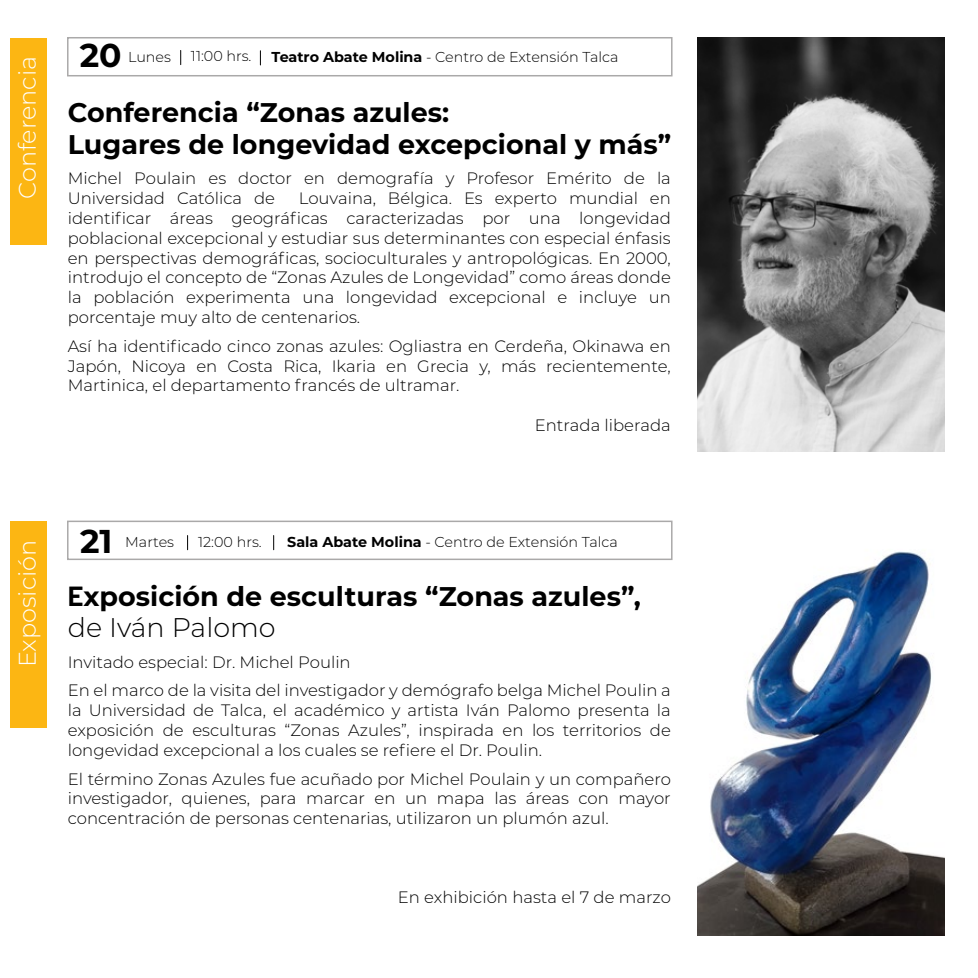
<style>
.page{position:relative;width:978px;height:978px;background:#fff}
.page>*{position:absolute;margin:0;border:0;box-sizing:border-box;transform-origin:0 0}
.t1{font:700 33px "Montserrat";color:#000}
.t2{font:700 27px/31.5px "Montserrat";color:#000}
.t3{font:300 24px "Montserrat";color:#fff}
.t4{font:300 16.5px/19.8px "Montserrat";color:#000;text-align:justify}
.t5{font:300 14.4px "Montserrat";color:#000}
.s1{font-weight:700}
.s2{font-family:"Barlow"}
.s3{font-weight:300}
</style>
<div class="page">
<div style="left:10px;top:38px;width:37px;height:207px;background:#fcb613"></div>
<div style="left:67px;top:37px;width:606px;height:39px;border:2px solid #aaa9a9"></div>
<svg style="left:260px;top:51px;width:1px;height:14px"></svg>
<svg style="left:180px;top:50px;width:1px;height:15px"></svg>
<img style="left:697px;top:38px;width:248px;height:414px">
<div style="left:10px;top:521px;width:37px;height:207px;background:#fcb613"></div>
<div style="left:67px;top:521px;width:606px;height:39px;border:2px solid #aaa9a9"></div>
<svg style="left:273px;top:535px;width:1px;height:15px"></svg>
<svg style="left:187px;top:535px;width:1px;height:15px"></svg>
<img style="left:697px;top:551px;width:248px;height:384px">
<h3 class="t3" style="left:11px;top:199px;width:144px;rotate:-90deg">Conferencia</h3>
<h1 class="t1" style="left:80px;top:32px;width:43px">20</h1>
<p class="t5" style="left:128px;top:47px;width:44px">Lunes</p>
<p class="t5" style="left:191px;top:46px;width:62px">11:00 hrs.</p>
<p class="t5" style="left:272px;top:47px;width:349px"><span class="s1">Teatro Abate Molina</span> - Centro de Extensión Talca</p>
<h2 class="t2" style="left:68px;top:95px;width:605px">Conferencia “Zonas azules:<br>Lugares de longevidad excepcional y más”</h2>
<p class="t4" style="left:68px;top:168px;width:605px">Michel Poulain es doctor en demografía y Profesor Emérito de la<br>Universidad Católica de</p>
<p class="t4" style="left:68px;top:188px;width:605px;text-indent:231px">Louvaina, Bélgica. Es experto mundial en identificar áreas geográficas caracterizadas por una longevidad poblacional excepcional y estudiar sus determinantes con especial énfasis en perspectivas demográficas, socioculturales y antropológicas. En 2000, introdujo el concepto de “Zonas Azules de Longevidad” como áreas donde la población experimenta una longevidad excepcional e incluye un porcentaje muy alto de centenarios.</p>
<p class="t4" style="left:68px;top:336px;width:605px">Así ha identificado cinco zonas azules: Ogliastra en Cerdeña, Okinawa en Japón, Nicoya en Costa Rica, Ikaria en Grecia y, más recientemente, Martinica, el departamento francés de ultramar.</p>
<p class="t4" style="left:535px;top:415px;width:138px">Entrada liberada</p>
<h3 class="t3" style="left:11px;top:667px;width:129px;rotate:-90deg">Exposición</h3>
<h1 class="t1" style="left:80px;top:518px;width:34px">21</h1>
<p class="t5" style="left:125px;top:532px;width:50px">Martes</p>
<p class="t5" style="left:198px;top:532px;width:65px">12:00 hrs.</p>
<p class="t5" style="left:287px;top:532px;width:332px"><span class="s1">Sala Abate Molina</span> - Centro de Extensión Talca</p>
<h2 class="t2" style="left:68px;top:579px;width:575px"><span class="s2">E</span>xposición de esculturas “Zonas azules”, <span class="s3">de Iván Palomo</span></h2>
<p class="t4" style="left:68px;top:647px;width:605px;line-height:28.8px">Invitado especial: Dr. Michel Poulin<br>En el marco de la visita del investigador y demógrafo belga Michel Poulin a</p>
<p class="t4" style="left:68px;top:700px;width:605px">la Universidad de Talca, el académico y artista Iván Palomo presenta la exposición de esculturas “Zonas Azules”, inspirada en los territorios de longevidad excepcional a los cuales se refiere el Dr. Poulin.</p>
<p class="t4" style="left:68px;top:768px;width:605px">El término Zonas Azules fue acuñado por Michel Poulain y un compañero investigador, quienes, para marcar en un mapa las áreas con mayor concentración de personas centenarias, utilizaron un plumón azul.</p>
<p class="t4" style="left:398px;top:887px;width:274px">En exhibición hasta el 7 de marzo</p>
</div>
